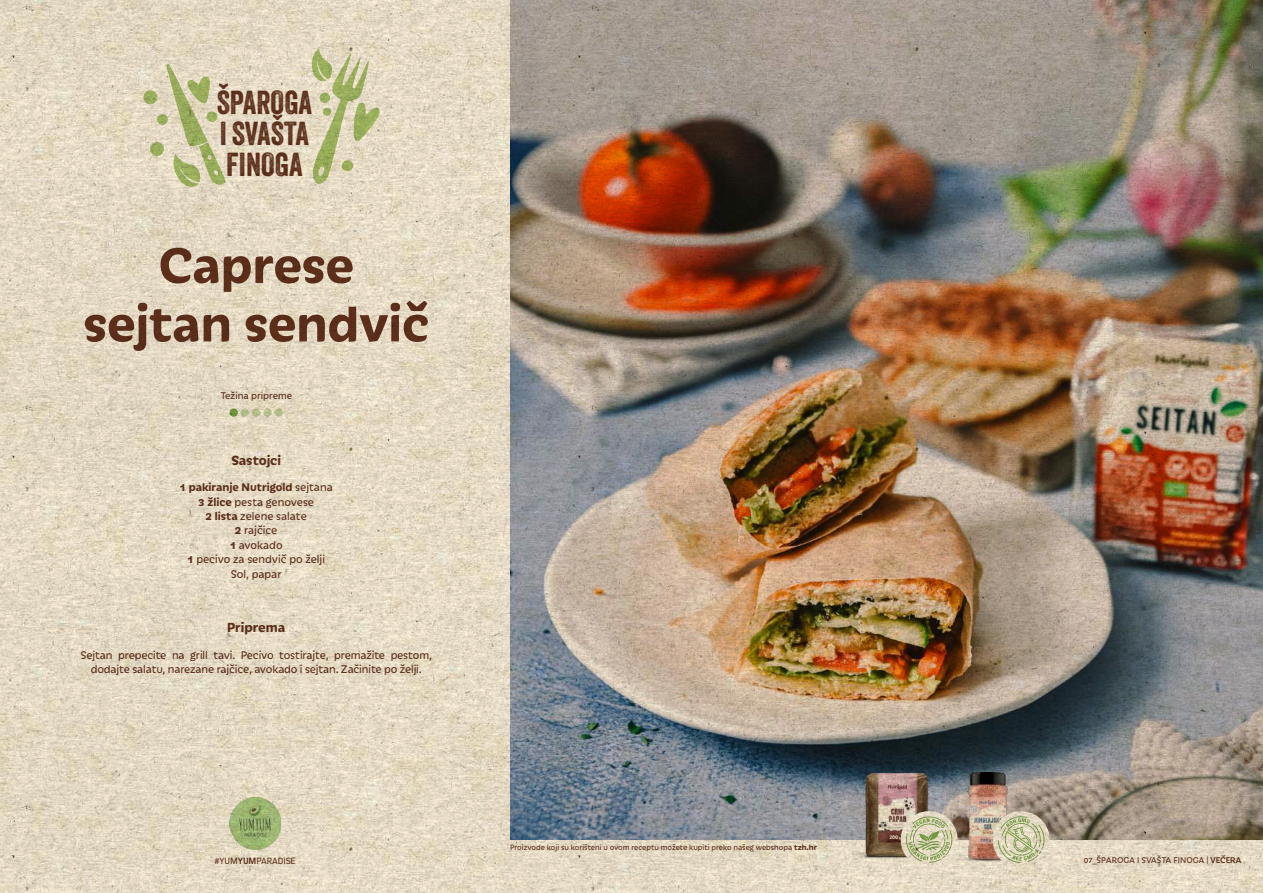
<style>
.page{position:relative;width:1263px;height:893px;background:#fff}
.page>*{position:absolute;margin:0;border:0;box-sizing:border-box;transform-origin:0 0}
.t1{font:700 54px/58.5px "Iskra";color:#663724;text-align:center}
.t2{font:32.25px/31.2px "Veneer";color:#663724;text-align:justify}
.t3{font:700 14.25px "Iskra";color:#663724}
.t4{font:12px/14.4px "Iskra";letter-spacing:-.01em;color:#663724;text-align:center}
.t5{font:10.5px "Iskra";color:#663724}
.t6{font:9.45px "Kiro";color:#663724}
.t7{font:9px "Iskra";letter-spacing:-.01em;color:#663724}
.t8{font:8.25px "Iskra";color:#663724}
.s1{font-weight:700}
.s2{font-weight:500}
</style>
<div class="page">
<img style="left:0;top:0;width:1263px;height:893px">
<h2 class="t2" style="left:217px;top:86px;width:97px">ŠPAROGA I SVAŠTA FINOGA</h2>
<h1 class="t1" style="left:83px;top:232px;width:347px">Caprese sejtan sendvič</h1>
<p class="t5" style="left:220px;top:388px;width:73px">Težina pripreme</p>
<p class="t3" style="left:231px;top:450px;width:51px">Sastojci</p>
<p class="t4" style="left:180px;top:479px;width:155px"><span class="s1">1 pakiranje Nutrigold</span> sejtana<br><span class="s1">3 žlice</span> pesta genovese<br><span class="s1">2 lista</span> zelene salate<br><span class="s1">2</span> rajčice<br><span class="s1">1</span> avokado<br><span class="s1">1</span> pecivo za sendvič po želji<br>Sol, papar</p>
<p class="t3" style="left:227px;top:617px;width:60px">Priprema</p>
<p class="t4" style="left:81px;top:647px;width:353px">Sejtan prepecite na grill tavi. Pecivo tostirajte, premažite pestom, dodajte salatu, narezane rajčice, avokado i sejtan. Začinite po želji.</p>
<p class="t6" style="left:214px;top:855px;width:83px">#YUM<span class="s1">YUM</span>PARADISE</p>
<p class="t8" style="left:510px;top:842px;width:308px">Proizvode koji su korišteni u ovom receptu možete kupiti preko našeg webshopa <span class="s1">tzh.hr</span></p>
<p class="t7" style="left:1084px;top:854px;width:159px">07_ŠPAROGA I SVAŠTA FINOGA | <span class="s2">VEČERA</span></p>
</div>
